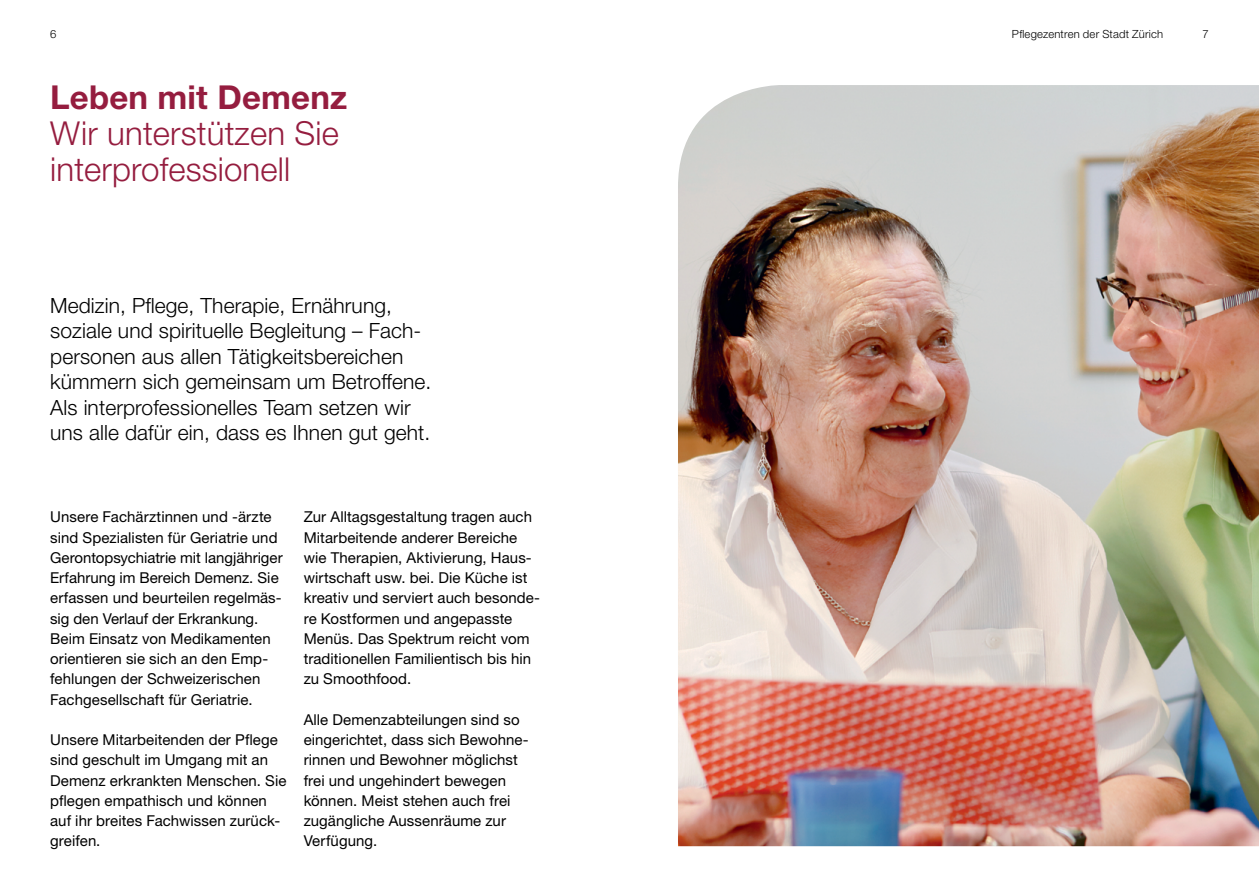
<style>
.page{position:relative;width:1259px;height:893px;background:#fff}
.page>*{position:absolute;margin:0;border:0;box-sizing:border-box;transform-origin:0 0}
.t1{font:300 33px/36px "Helvetica Neue LT Std";letter-spacing:.005em;color:#951d3f}
.t2{font:700 33px "Helvetica Neue LT Std";letter-spacing:.005em;color:#951d3f}
.t3{font:300 21px/25.5px "Helvetica Neue LT Std";letter-spacing:.005em;color:#000}
.t4{font:15px/20.2px "Helvetica Neue LT Std";letter-spacing:.005em;color:#000}
.t5{font:300 11.25px "Helvetica Neue LT Std";letter-spacing:.02em;color:#000}
</style>
<div class="page">
<img style="left:678px;top:85px;width:581px;height:761px">
<p class="t5" style="left:50px;top:27px;width:8px">6</p>
<p class="t5" style="left:1012px;top:27px;width:153px">Pflegezentren der Stadt Zürich</p>
<p class="t5" style="left:1202px;top:27px;width:8px">7</p>
<h1 class="t2" style="left:50px;top:76px;width:298px">Leben mit Demenz</h1>
<h1 class="t1" style="left:50px;top:114px;width:290px">Wir unterstützen Sie interprofessionell</h1>
<p class="t3" style="left:50px;top:292px;width:383px">Medizin, Pflege, Therapie, Ernährung, soziale und spirituelle Begleitung – Fach&shy;personen aus allen Tätigkeitsbereichen kümmern sich gemeinsam um Betroffene.<br>Als interprofessionelles Team setzen wir uns alle dafür ein, dass es Ihnen gut geht.</p>
<p class="t4" style="left:50px;top:507px;width:234px">Unsere Fachärztinnen und -ärzte sind Spezialisten für Geriatrie und Gerontopsychiatrie mit langjähriger Erfahrung im Bereich Demenz. Sie erfassen und beurteilen regelmäs&shy;sig den Verlauf der Erkrankung.<br>Beim Einsatz von Medikamenten orientieren sie sich an den Emp&shy;fehlungen der Schweizerischen Fachgesellschaft für Geriatrie.</p>
<p class="t4" style="left:50px;top:729px;width:238px">Unsere Mitarbeitenden der Pflege sind geschult im Umgang mit an<br>Demenz erkrankten Menschen. Sie pflegen empathisch und können auf ihr breites Fachwissen zurück&shy;greifen.</p>
<p class="t4" style="left:304px;top:507px;width:238px">Zur Alltagsgestaltung tragen auch<br>Mitarbeitende anderer Bereiche wie Therapien, Aktivierung, Haus&shy;wirtschaft usw. bei. Die Küche ist kreativ und serviert auch besonde&shy;re Kostformen und angepasste<br>Menüs. Das Spektrum reicht vom traditionellen Familientisch bis hin zu Smoothfood.</p>
<p class="t4" style="left:304px;top:709px;width:227px">Alle Demenzabteilungen sind so eingerichtet, dass sich Bewohne&shy;rinnen und Bewohner möglichst frei und ungehindert bewegen können. Meist stehen auch frei zugängliche Aussenräume zur<br>Verfügung.</p>
</div>
